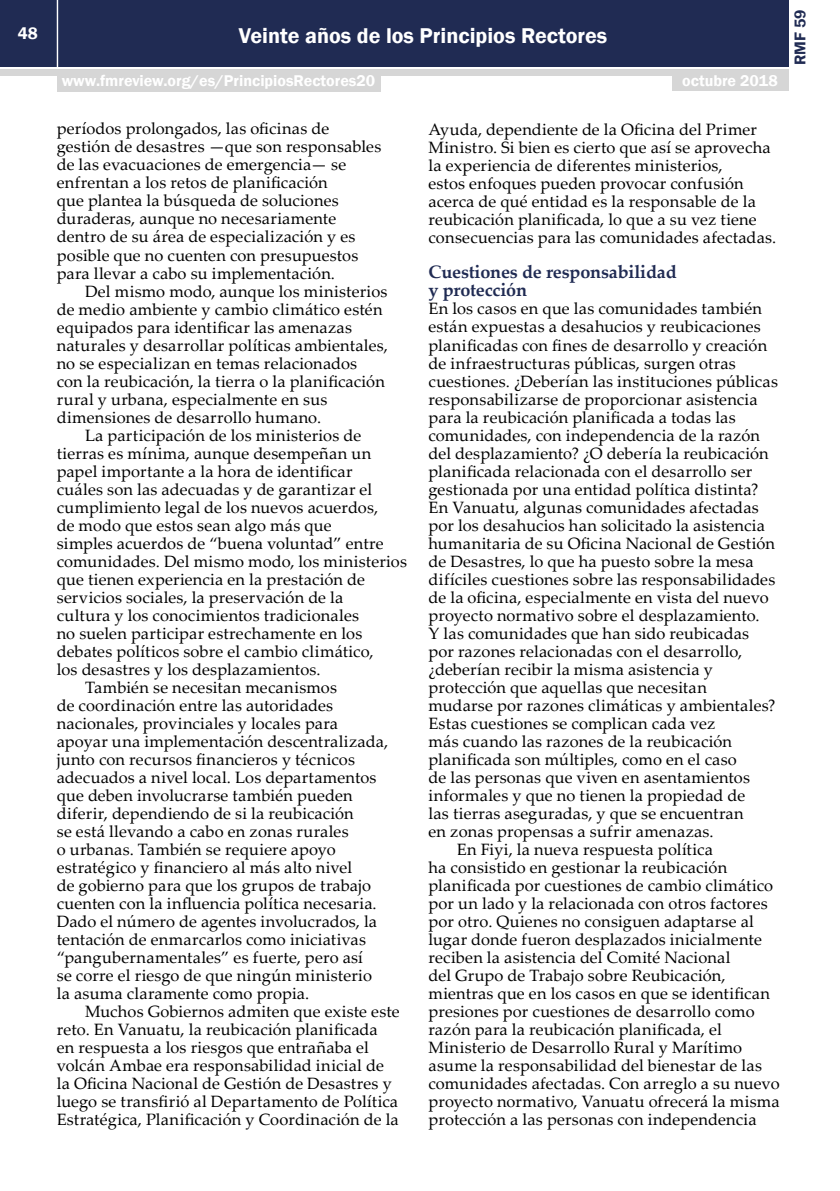
<style>
.page{position:relative;width:840px;height:1191px;background:#fff}
.page>*{position:absolute;margin:0;border:0;box-sizing:border-box;transform-origin:0 0}
.t1{font:600 22px "Franklin Gothic";color:#fff}
.t2{font:700 18px/18px "Palatino Linotype";letter-spacing:-.01em;color:#202b53}
.t3{font:600 17px "Franklin Gothic";color:#fff}
.t4{font:16.4px/18px "Palatino Linotype";letter-spacing:.01em;color:#000}
.t5{font:600 16px "Franklin Gothic";color:#fff}
.t6{font:600 16px "Franklin Gothic";color:#202b53}
</style>
<div class="page">
<div style="left:0;top:0;width:787px;height:66px;background:#202b53"></div>
<div style="left:0;top:69px;width:787px;height:6px;background:#d6d6d6"></div>
<hr style="left:57px;top:0;width:1px;height:67px;background:#fff">
<div style="left:671px;top:73px;width:116px;height:18px;background:#d6d6d6"></div>
<div style="left:57px;top:74px;width:323px;height:18px;background:#d6d6d6"></div>
<p class="t3" style="left:18px;top:23px;width:21px">48</p>
<h1 class="t1" style="left:239px;top:22px;width:370px">Veinte años de los Principios Rectores</h1>
<p class="t5" style="left:62px;top:71px;width:315px">www.fmreview.org/es/PrincipiosRectores20</p>
<p class="t5" style="left:682px;top:71px;width:97px">octubre 2018</p>
<p class="t4" style="left:57px;top:119px;width:326px">períodos prolongados, las oficinas de gestión de desastres —que son responsables de las evacuaciones de emergencia— se enfrentan a los retos de planificación<br>que plantea la búsqueda de soluciones duraderas, aunque no necesariamente dentro de su área de especialización y es posible que no cuenten con presupuestos para llevar a cabo su implementación.</p>
<p class="t4" style="left:85px;top:281px;width:304px">Del mismo modo, aunque los ministerios</p>
<p class="t4" style="left:57px;top:299px;width:327px">de medio ambiente y cambio climático estén</p>
<p class="t4" style="left:57px;top:317px;width:297px">equipados para identificar las amenazas</p>
<p class="t4" style="left:57px;top:335px;width:332px">naturales y desarrollar políticas ambientales,</p>
<p class="t4" style="left:57px;top:353px;width:302px">no se especializan en temas relacionados</p>
<p class="t4" style="left:57px;top:371px;width:329px">con la reubicación, la tierra o la planificación</p>
<p class="t4" style="left:57px;top:389px;width:272px">rural y urbana, especialmente en sus</p>
<p class="t4" style="left:57px;top:407px;width:266px">dimensiones de desarrollo humano.</p>
<p class="t4" style="left:85px;top:425px;width:277px">La participación de los ministerios de</p>
<p class="t4" style="left:57px;top:443px;width:316px">tierras es mínima, aunque desempeñan un</p>
<p class="t4" style="left:57px;top:461px;width:297px">papel importante a la hora de identificar</p>
<p class="t4" style="left:57px;top:479px;width:317px">cuáles son las adecuadas y de garantizar el</p>
<p class="t4" style="left:57px;top:497px;width:323px">cumplimiento legal de los nuevos acuerdos,</p>
<p class="t4" style="left:57px;top:515px;width:276px">de modo que estos sean algo más que</p>
<p class="t4" style="left:57px;top:533px;width:328px">simples acuerdos de “buena voluntad” entre</p>
<p class="t4" style="left:57px;top:551px;width:351px">comunidades. Del mismo modo, los ministerios</p>
<p class="t4" style="left:57px;top:569px;width:309px">que tienen experiencia en la prestación de</p>
<p class="t4" style="left:57px;top:587px;width:288px">servicios sociales, la preservación de la</p>
<p class="t4" style="left:57px;top:605px;width:303px">cultura y los conocimientos tradicionales</p>
<p class="t4" style="left:57px;top:623px;width:307px">no suelen participar estrechamente en los</p>
<p class="t4" style="left:57px;top:641px;width:318px">debates políticos sobre el cambio climático,</p>
<p class="t4" style="left:57px;top:659px;width:265px">los desastres y los desplazamientos.</p>
<p class="t4" style="left:85px;top:677px;width:253px">También se necesitan mecanismos</p>
<p class="t4" style="left:57px;top:695px;width:278px">de coordinación entre las autoridades</p>
<p class="t4" style="left:57px;top:713px;width:283px">nacionales, provinciales y locales para</p>
<p class="t4" style="left:57px;top:731px;width:333px">apoyar una implementación descentralizada,</p>
<p class="t4" style="left:57px;top:749px;width:299px">junto con recursos financieros y técnicos</p>
<p class="t4" style="left:57px;top:767px;width:321px">adecuados a nivel local. Los departamentos</p>
<p class="t4" style="left:57px;top:785px;width:297px">que deben involucrarse también pueden</p>
<p class="t4" style="left:57px;top:803px;width:298px">diferir, dependiendo de si la reubicación</p>
<p class="t4" style="left:57px;top:821px;width:293px">se está llevando a cabo en zonas rurales</p>
<p class="t4" style="left:57px;top:839px;width:280px">o urbanas. También se requiere apoyo</p>
<p class="t4" style="left:57px;top:857px;width:297px">estratégico y financiero al más alto nivel</p>
<p class="t4" style="left:57px;top:875px;width:315px">de gobierno para que los grupos de trabajo</p>
<p class="t4" style="left:57px;top:893px;width:321px">cuenten con la influencia política necesaria.</p>
<p class="t4" style="left:57px;top:911px;width:322px">Dado el número de agentes involucrados, la</p>
<p class="t4" style="left:57px;top:929px;width:310px">tentación de enmarcarlos como iniciativas</p>
<p class="t4" style="left:57px;top:947px;width:308px">“pangubernamentales” es fuerte, pero así</p>
<p class="t4" style="left:57px;top:965px;width:316px">se corre el riesgo de que ningún ministerio</p>
<p class="t4" style="left:57px;top:983px;width:254px">la asuma claramente como propia.</p>
<p class="t4" style="left:85px;top:1001px;width:316px">Muchos Gobiernos admiten que existe este</p>
<p class="t4" style="left:57px;top:1020px;width:322px">reto. En Vanuatu, la reubicación planificada</p>
<p class="t4" style="left:57px;top:1038px;width:313px">en respuesta a los riesgos que entrañaba el</p>
<p class="t4" style="left:57px;top:1056px;width:328px">volcán Ambae era responsabilidad inicial de</p>
<p class="t4" style="left:57px;top:1074px;width:336px">la Oficina Nacional de Gestión de Desastres y</p>
<p class="t4" style="left:57px;top:1092px;width:343px">luego se transfirió al Departamento de Política</p>
<p class="t4" style="left:57px;top:1110px;width:343px">Estratégica, Planificación y Coordinación de la</p>
<p class="t4" style="left:428px;top:120px;width:349px">Ayuda, dependiente de la Oficina del Primer Ministro. Si bien es cierto que así se aprovecha la experiencia de diferentes ministerios,<br>estos enfoques pueden provocar confusión acerca de qué entidad es la responsable de la reubicación planificada, lo que a su vez tiene consecuencias para las comunidades afectadas.</p>
<p class="t2" style="left:428px;top:263px;width:249px">Cuestiones de responsabilidad y protección</p>
<p class="t4" style="left:428px;top:299px;width:335px">En los casos en que las comunidades también</p>
<p class="t4" style="left:428px;top:317px;width:333px">están expuestas a desahucios y reubicaciones</p>
<p class="t4" style="left:428px;top:335px;width:340px">planificadas con fines de desarrollo y creación</p>
<p class="t4" style="left:428px;top:353px;width:308px">de infraestructuras públicas, surgen otras</p>
<p class="t4" style="left:428px;top:371px;width:351px">cuestiones. ¿Deberían las instituciones públicas</p>
<p class="t4" style="left:428px;top:389px;width:330px">responsabilizarse de proporcionar asistencia</p>
<p class="t4" style="left:428px;top:407px;width:308px">para la reubicación planificada a todas las</p>
<p class="t4" style="left:428px;top:425px;width:333px">comunidades, con independencia de la razón</p>
<p class="t4" style="left:428px;top:443px;width:341px">del desplazamiento? ¿O debería la reubicación</p>
<p class="t4" style="left:428px;top:461px;width:325px">planificada relacionada con el desarrollo ser</p>
<p class="t4" style="left:428px;top:479px;width:331px">gestionada por una entidad política distinta?</p>
<p class="t4" style="left:428px;top:497px;width:331px">En Vanuatu, algunas comunidades afectadas</p>
<p class="t4" style="left:428px;top:515px;width:338px">por los desahucios han solicitado la asistencia</p>
<p class="t4" style="left:428px;top:533px;width:348px">humanitaria de su Oficina Nacional de Gestión</p>
<p class="t4" style="left:428px;top:551px;width:326px">de Desastres, lo que ha puesto sobre la mesa</p>
<p class="t4" style="left:428px;top:569px;width:348px">difíciles cuestiones sobre las responsabilidades</p>
<p class="t4" style="left:428px;top:587px;width:341px">de la oficina, especialmente en vista del nuevo</p>
<p class="t4" style="left:428px;top:605px;width:332px">proyecto normativo sobre el desplazamiento.</p>
<p class="t4" style="left:428px;top:623px;width:322px">Y las comunidades que han sido reubicadas</p>
<p class="t4" style="left:428px;top:641px;width:315px">por razones relacionadas con el desarrollo,</p>
<p class="t4" style="left:428px;top:659px;width:286px">¿deberían recibir la misma asistencia y</p>
<p class="t4" style="left:428px;top:677px;width:280px">protección que aquellas que necesitan</p>
<p class="t4" style="left:428px;top:695px;width:348px">mudarse por razones climáticas y ambientales?</p>
<p class="t4" style="left:428px;top:713px;width:288px">Estas cuestiones se complican cada vez</p>
<p class="t4" style="left:428px;top:731px;width:305px">más cuando las razones de la reubicación</p>
<p class="t4" style="left:428px;top:749px;width:310px">planificada son múltiples, como en el caso</p>
<p class="t4" style="left:428px;top:767px;width:323px">de las personas que viven en asentamientos</p>
<p class="t4" style="left:428px;top:785px;width:318px">informales y que no tienen la propiedad de</p>
<p class="t4" style="left:428px;top:803px;width:316px">las tierras aseguradas, y que se encuentran</p>
<p class="t4" style="left:428px;top:821px;width:286px">en zonas propensas a sufrir amenazas.</p>
<p class="t4" style="left:456px;top:839px;width:257px">En Fiyi, la nueva respuesta política</p>
<p class="t4" style="left:428px;top:857px;width:300px">ha consistido en gestionar la reubicación</p>
<p class="t4" style="left:428px;top:875px;width:346px">planificada por cuestiones de cambio climático</p>
<p class="t4" style="left:428px;top:893px;width:340px">por un lado y la relacionada con otros factores</p>
<p class="t4" style="left:428px;top:911px;width:327px">por otro. Quienes no consiguen adaptarse al</p>
<p class="t4" style="left:428px;top:929px;width:334px">lugar donde fueron desplazados inicialmente</p>
<p class="t4" style="left:428px;top:947px;width:303px">reciben la asistencia del Comité Nacional</p>
<p class="t4" style="left:428px;top:965px;width:298px">del Grupo de Trabajo sobre Reubicación,</p>
<p class="t4" style="left:428px;top:983px;width:343px">mientras que en los casos en que se identifican</p>
<p class="t4" style="left:428px;top:1001px;width:327px">presiones por cuestiones de desarrollo como</p>
<p class="t4" style="left:428px;top:1019px;width:295px">razón para la reubicación planificada, el</p>
<p class="t4" style="left:428px;top:1037px;width:315px">Ministerio de Desarrollo Rural y Marítimo</p>
<p class="t4" style="left:428px;top:1055px;width:335px">asume la responsabilidad del bienestar de las</p>
<p class="t4" style="left:428px;top:1073px;width:352px">comunidades afectadas. Con arreglo a su nuevo</p>
<p class="t4" style="left:428px;top:1091px;width:352px">proyecto normativo, Vanuatu ofrecerá la misma</p>
<p class="t4" style="left:428px;top:1109px;width:329px">protección a las personas con independencia</p>
<p class="t6" style="left:789px;top:65px;width:57px;rotate:-90deg">RMF 59</p>
</div>
